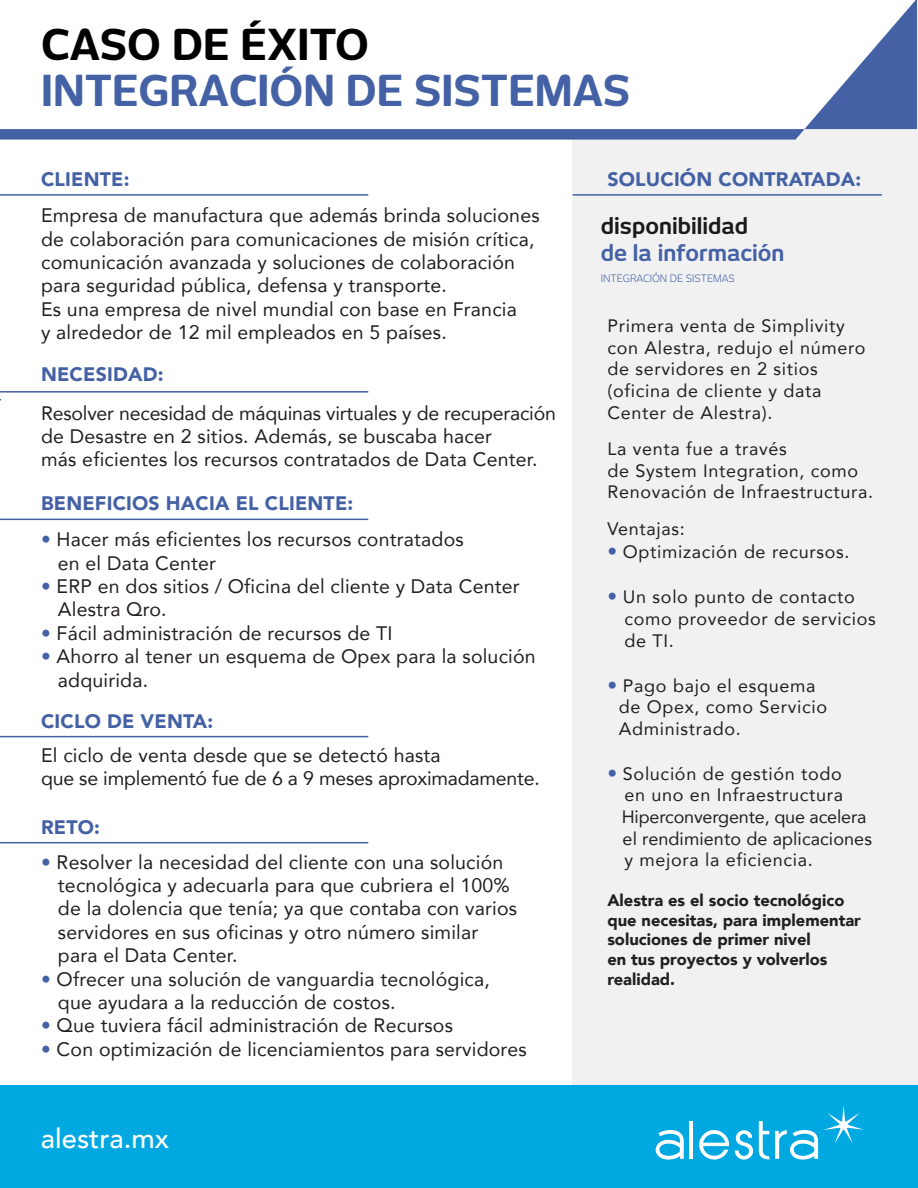
<style>
.page{position:relative;width:918px;height:1188px;background:#fff}
.page>*{position:absolute;margin:0;border:0;box-sizing:border-box;transform-origin:0 0}
.t1{font:700 42px "New June";color:#4461a5}
.t2{font:700 42px "New June";color:#000}
.t3{font:500 27.45px "Avenir";color:#fff}
.t4{font:700 22.2px "New June";color:#4461a5}
.t5{font:700 22.2px "New June";color:#1a1a1a}
.t6{font:19.5px/23.4px "Avenir";letter-spacing:.01em;color:#231f20}
.t7{font:900 19.5px "Avenir";letter-spacing:.01em;color:#4461a5}
.t8{font:19.5px/23.4px "Avenir";letter-spacing:-.01em;color:#231f20}
.t9{font:18px/21.6px "Avenir";letter-spacing:.035em;color:#231f20}
.t10{font:900 16.5px/19.8px "Avenir";color:#231f20}
.t11{font:10.05px "New June";color:#4461a5}
.s1{color:#4461a5}
.s2{font-size:19.5px;color:#4461a5}
</style>
<div class="page">
<div style="left:573px;top:0;width:345px;height:1180px;background:#f1f1f2"></div>
<svg style="left:0;top:129px;width:907px;height:11px;background:#5f77b1"></svg>
<div style="left:573px;top:0;width:231px;height:129px;background:#fff"></div>
<svg style="left:804px;top:0;width:113px;height:129px"></svg>
<hr style="left:0;top:194px;width:368px;height:2px;background:#4461a5">
<hr style="left:573px;top:194px;width:309px;height:2px;background:#4461a5">
<hr style="left:0;top:391px;width:368px;height:2px;background:#4461a5">
<hr style="left:0;top:519px;width:368px;height:1px;background:#4461a5">
<hr style="left:0;top:842px;width:368px;height:1px;background:#4461a5">
<hr style="left:0;top:736px;width:368px;height:1px;background:#4461a5">
<div style="left:0;top:1085px;width:918px;height:103px;background:#00a8e2"></div>
<svg style="left:824px;top:1106px;width:40px;height:37px"></svg>
<hr style="left:690px;top:1121px;width:3px;height:38px;background:#fff">
<svg style="left:699px;top:1130px;width:30px;height:30px"></svg>
<svg style="left:735px;top:1130px;width:18px;height:30px"></svg>
<svg style="left:759px;top:1121px;width:10px;height:38px"></svg>
<svg style="left:656px;top:1130px;width:28px;height:30px"></svg>
<svg style="left:775px;top:1130px;width:43px;height:30px"></svg>
<h1 class="t2" style="left:41px;top:20px;width:329px">CASO DE ÉXITO</h1>
<h1 class="t1" style="left:41px;top:66px;width:591px">INTEGRACIÓN DE SISTEMAS</h1>
<p class="t7" style="left:41px;top:162px;width:90px">CLIENTE:</p>
<p class="t7" style="left:607px;top:162px;width:255px">SOLUCIÓN CONTRATADA:</p>
<p class="t6" style="left:41px;top:203px;width:500px">Empresa de manufactura que además brinda soluciones de colaboración para comunicaciones de misión crítica, comunicación avanzada y soluciones de colaboración para seguridad pública, defensa y transporte.<br>Es una empresa de nivel mundial con base en Francia<br>y alrededor de 12 mil empleados en 5 países.</p>
<p class="t7" style="left:41px;top:358px;width:124px">NECESIDAD:</p>
<p class="t6" style="left:41px;top:400px;width:516px">Resolver necesidad de máquinas virtuales y de recuperación de Desastre en 2 sitios. Además, se buscaba hacer<br>más eficientes los recursos contratados de Data Center.</p>
<p class="t7" style="left:41px;top:486px;width:314px">BENEFICIOS HACIA EL CLIENTE:</p>
<p class="t6" style="left:58px;top:527px;width:407px;text-indent:-17px"><span class="s1">•</span> Hacer más eficientes los recursos contratados en el Data Center</p>
<p class="t6" style="left:58px;top:574px;width:463px;text-indent:-17px"><span class="s1">•</span> ERP en dos sitios / Oficina del cliente y Data Center<br>Alestra Qro.</p>
<p class="t6" style="left:41px;top:621px;width:353px"><span class="s1">•</span> Fácil administración de recursos de TI</p>
<p class="t6" style="left:58px;top:644px;width:479px;text-indent:-17px"><span class="s1">•</span> Ahorro al tener un esquema de Opex para la solución adquirida.</p>
<p class="t7" style="left:41px;top:704px;width:174px">CICLO DE VENTA:</p>
<p class="t8" style="left:41px;top:743px;width:500px">El ciclo de venta desde que se detectó hasta<br>que se implementó fue de 6 a 9 meses aproximadamente.</p>
<p class="t7" style="left:41px;top:811px;width:60px">RETO:</p>
<p class="t6" style="left:58px;top:850px;width:461px;text-indent:-17px"><span class="s1">•</span> Resolver la necesidad del cliente con una solución tecnológica y adecuarla para que cubriera el 100% de la dolencia que tenía; ya que contaba con varios servidores en sus oficinas y otro número similar para el Data Center.</p>
<p class="t6" style="left:58px;top:967px;width:433px;text-indent:-17px"><span class="s1">•</span> Ofrecer una solución de vanguardia tecnológica, que ayudara a la reducción de costos.</p>
<p class="t6" style="left:41px;top:1013px;width:413px"><span class="s1">•</span> Que tuviera fácil administración de Recursos</p>
<p class="t6" style="left:41px;top:1037px;width:487px"><span class="s1">•</span> Con optimización de licenciamientos para servidores</p>
<h2 class="t3" style="left:41px;top:1115px;width:130px">alestra.mx</h2>
<p class="t5" style="left:601px;top:213px;width:149px">disponibilidad</p>
<p class="t4" style="left:601px;top:240px;width:185px">de la información</p>
<p class="t11" style="left:601px;top:272px;width:136px">INTEGRACIÓN DE SISTEMAS</p>
<p class="t9" style="left:607px;top:315px;width:260px">Primera venta de Simplivity con Alestra, redujo el número de servidores en 2 sitios (oficina de cliente y data<br>Center de Alestra).</p>
<p class="t9" style="left:607px;top:438px;width:267px">La venta fue a través<br>de System Integration, como<br>Renovación de Infraestructura.</p>
<p class="t9" style="left:607px;top:517px;width:79px">Ventajas:</p>
<p class="t9" style="left:607px;top:541px;width:244px"><span class="s2">•</span> Optimización de recursos.</p>
<p class="t9" style="left:624px;top:586px;width:253px;text-indent:-17px"><span class="s2">•</span> Un solo punto de contacto como proveedor de servicios de TI.</p>
<p class="t9" style="left:619px;top:674px;width:210px;text-indent:-11px"><span class="s2">•</span> Pago bajo el esquema de Opex, como Servicio<br>Administrado.</p>
<p class="t9" style="left:622px;top:762px;width:252px;text-indent:-14px"><span class="s2">•</span> Solución de gestión todo<br>en uno en Infraestructura<br>Hiperconvergente, que acelera el rendimiento de aplicaciones y mejora la eficiencia.</p>
<p class="t10" style="left:607px;top:890px;width:255px">Alestra es el socio tecnológico que necesitas, para implementar soluciones de primer nivel<br>en tus proyectos y volverlos realidad.</p>
</div>
